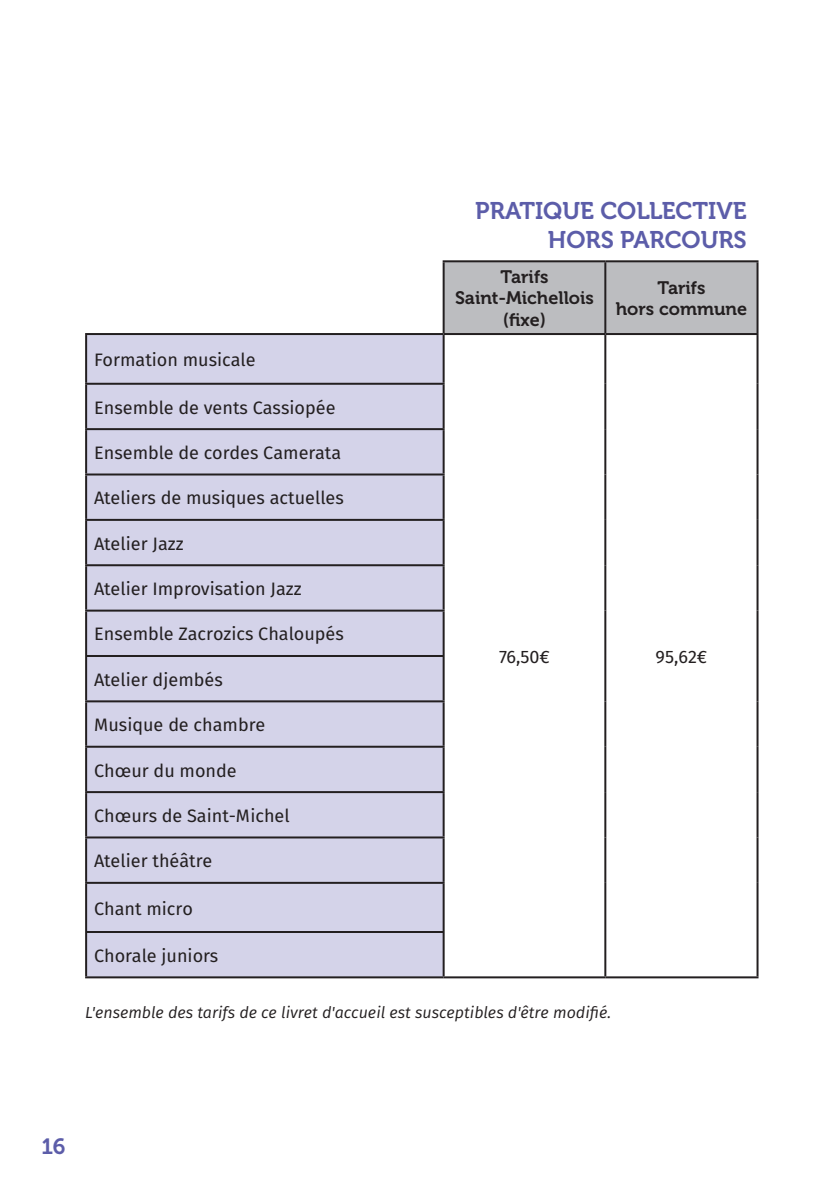
<style>
.page{position:relative;width:840px;height:1191px;background:#fff}
.page>*{position:absolute;margin:0;border:0;box-sizing:border-box;transform-origin:0 0}
.t1{font:24px/28.8px "Museo 700";color:#5c5da9;text-align:right}
.t2{font:22px "Museo 700";color:#5c5da9}
.t3{font:18px "Fira Sans";color:#231f20}
.t4{font:18px/21.6px "Museo 700";color:#231f20;text-align:center}
.t5{font:italic 16px "Fira Sans";color:#231f20}
</style>
<div class="page">
<div style="left:444px;top:262px;width:312px;height:71px;background:#bcbdc0"></div>
<div style="left:87px;top:335px;width:355px;height:641px;background:#d4d3e9"></div>
<hr style="left:442px;top:262px;width:2px;height:71px;background:#231f20">
<hr style="left:604px;top:262px;width:2px;height:71px;background:#231f20">
<hr style="left:756px;top:262px;width:2px;height:71px;background:#231f20">
<hr style="left:85px;top:335px;width:2px;height:48px;background:#231f20">
<hr style="left:443px;top:333px;width:162px;height:2px;background:#231f20">
<hr style="left:442px;top:335px;width:2px;height:48px;background:#231f20">
<hr style="left:605px;top:333px;width:153px;height:2px;background:#231f20">
<hr style="left:604px;top:335px;width:2px;height:49px;background:#231f20">
<hr style="left:756px;top:335px;width:2px;height:49px;background:#231f20">
<hr style="left:85px;top:383px;width:359px;height:2px;background:#231f20">
<hr style="left:85px;top:385px;width:2px;height:43px;background:#231f20">
<hr style="left:442px;top:385px;width:2px;height:43px;background:#231f20">
<hr style="left:604px;top:384px;width:2px;height:45px;background:#231f20">
<hr style="left:756px;top:384px;width:2px;height:45px;background:#231f20">
<hr style="left:85px;top:428px;width:359px;height:2px;background:#231f20">
<hr style="left:85px;top:430px;width:2px;height:43px;background:#231f20">
<hr style="left:442px;top:430px;width:2px;height:43px;background:#231f20">
<hr style="left:604px;top:429px;width:2px;height:45px;background:#231f20">
<hr style="left:756px;top:429px;width:2px;height:45px;background:#231f20">
<hr style="left:85px;top:473px;width:359px;height:2px;background:#231f20">
<hr style="left:85px;top:475px;width:2px;height:44px;background:#231f20">
<hr style="left:442px;top:475px;width:2px;height:44px;background:#231f20">
<hr style="left:604px;top:474px;width:2px;height:46px;background:#231f20">
<hr style="left:756px;top:474px;width:2px;height:46px;background:#231f20">
<hr style="left:85px;top:519px;width:359px;height:2px;background:#231f20">
<hr style="left:85px;top:521px;width:2px;height:43px;background:#231f20">
<hr style="left:442px;top:521px;width:2px;height:43px;background:#231f20">
<hr style="left:604px;top:520px;width:2px;height:45px;background:#231f20">
<hr style="left:756px;top:520px;width:2px;height:45px;background:#231f20">
<hr style="left:85px;top:564px;width:359px;height:2px;background:#231f20">
<hr style="left:85px;top:566px;width:2px;height:43px;background:#231f20">
<hr style="left:442px;top:566px;width:2px;height:43px;background:#231f20">
<hr style="left:604px;top:565px;width:2px;height:45px;background:#231f20">
<hr style="left:756px;top:565px;width:2px;height:45px;background:#231f20">
<hr style="left:85px;top:609px;width:359px;height:2px;background:#231f20">
<hr style="left:85px;top:611px;width:2px;height:44px;background:#231f20">
<hr style="left:442px;top:611px;width:2px;height:44px;background:#231f20">
<hr style="left:604px;top:610px;width:2px;height:46px;background:#231f20">
<hr style="left:756px;top:610px;width:2px;height:46px;background:#231f20">
<hr style="left:85px;top:655px;width:359px;height:2px;background:#231f20">
<hr style="left:85px;top:657px;width:2px;height:43px;background:#231f20">
<hr style="left:442px;top:657px;width:2px;height:43px;background:#231f20">
<hr style="left:604px;top:656px;width:2px;height:45px;background:#231f20">
<hr style="left:756px;top:656px;width:2px;height:45px;background:#231f20">
<hr style="left:85px;top:700px;width:359px;height:2px;background:#231f20">
<hr style="left:85px;top:702px;width:2px;height:43px;background:#231f20">
<hr style="left:442px;top:702px;width:2px;height:43px;background:#231f20">
<hr style="left:604px;top:701px;width:2px;height:45px;background:#231f20">
<hr style="left:756px;top:701px;width:2px;height:45px;background:#231f20">
<hr style="left:85px;top:745px;width:359px;height:2px;background:#231f20">
<hr style="left:85px;top:747px;width:2px;height:44px;background:#231f20">
<hr style="left:442px;top:747px;width:2px;height:44px;background:#231f20">
<hr style="left:604px;top:746px;width:2px;height:46px;background:#231f20">
<hr style="left:756px;top:746px;width:2px;height:46px;background:#231f20">
<hr style="left:85px;top:791px;width:359px;height:2px;background:#231f20">
<hr style="left:85px;top:793px;width:2px;height:43px;background:#231f20">
<hr style="left:442px;top:793px;width:2px;height:43px;background:#231f20">
<hr style="left:604px;top:792px;width:2px;height:45px;background:#231f20">
<hr style="left:756px;top:792px;width:2px;height:45px;background:#231f20">
<hr style="left:85px;top:836px;width:359px;height:2px;background:#231f20">
<hr style="left:85px;top:838px;width:2px;height:44px;background:#231f20">
<hr style="left:442px;top:838px;width:2px;height:44px;background:#231f20">
<hr style="left:604px;top:837px;width:2px;height:46px;background:#231f20">
<hr style="left:756px;top:837px;width:2px;height:46px;background:#231f20">
<hr style="left:85px;top:882px;width:359px;height:2px;background:#231f20">
<hr style="left:85px;top:884px;width:2px;height:47px;background:#231f20">
<hr style="left:442px;top:884px;width:2px;height:47px;background:#231f20">
<hr style="left:604px;top:883px;width:2px;height:49px;background:#231f20">
<hr style="left:756px;top:883px;width:2px;height:49px;background:#231f20">
<hr style="left:85px;top:931px;width:359px;height:2px;background:#231f20">
<hr style="left:85px;top:933px;width:2px;height:43px;background:#231f20">
<hr style="left:442px;top:933px;width:2px;height:43px;background:#231f20">
<hr style="left:604px;top:932px;width:2px;height:44px;background:#231f20">
<hr style="left:756px;top:932px;width:2px;height:44px;background:#231f20">
<hr style="left:85px;top:976px;width:358px;height:2px;background:#231f20">
<hr style="left:443px;top:976px;width:162px;height:2px;background:#231f20">
<hr style="left:605px;top:976px;width:153px;height:2px;background:#231f20">
<hr style="left:442px;top:260px;width:163px;height:2px;background:#231f20">
<hr style="left:605px;top:260px;width:153px;height:2px;background:#231f20">
<hr style="left:85px;top:333px;width:358px;height:2px;background:#231f20">
<p class="t3" style="left:94px;top:347px;width:163px">Formation musicale</p>
<h1 class="t1" style="left:475px;top:196px;width:273px">PRATIQUE COLLECTIVE<br>HORS PARCOURS</h1>
<p class="t4" style="left:455px;top:266px;width:140px">Tarifs<br>Saint-Michellois (fixe)</p>
<p class="t4" style="left:615px;top:277px;width:133px">Tarifs<br>hors commune</p>
<p class="t3" style="left:94px;top:394px;width:243px">Ensemble de vents Cassiopée</p>
<p class="t3" style="left:94px;top:440px;width:248px">Ensemble de cordes Camerata</p>
<p class="t3" style="left:94px;top:485px;width:251px">Ateliers de musiques actuelles</p>
<p class="t3" style="left:94px;top:531px;width:91px">Atelier Jazz</p>
<p class="t3" style="left:94px;top:576px;width:209px">Atelier Improvisation Jazz</p>
<p class="t3" style="left:94px;top:621px;width:251px">Ensemble Zacrozics Chaloupés</p>
<p class="t3" style="left:94px;top:667px;width:130px">Atelier djembés</p>
<p class="t3" style="left:94px;top:712px;width:173px">Musique de chambre</p>
<p class="t3" style="left:94px;top:757px;width:144px">Chœur du monde</p>
<p class="t3" style="left:94px;top:803px;width:197px">Chœurs de Saint-Michel</p>
<p class="t3" style="left:94px;top:848px;width:120px">Atelier théâtre</p>
<p class="t3" style="left:94px;top:895px;width:100px">Chant micro</p>
<p class="t3" style="left:94px;top:943px;width:126px">Chorale juniors</p>
<p class="t5" style="left:85px;top:1001px;width:527px">L'ensemble des tarifs de ce livret d'accueil est susceptibles d'être modifié.</p>
<p class="t3" style="left:499px;top:644px;width:52px">76,50€</p>
<p class="t3" style="left:655px;top:644px;width:53px">95,62€</p>
<p class="t2" style="left:41px;top:1134px;width:26px">16</p>
</div>
